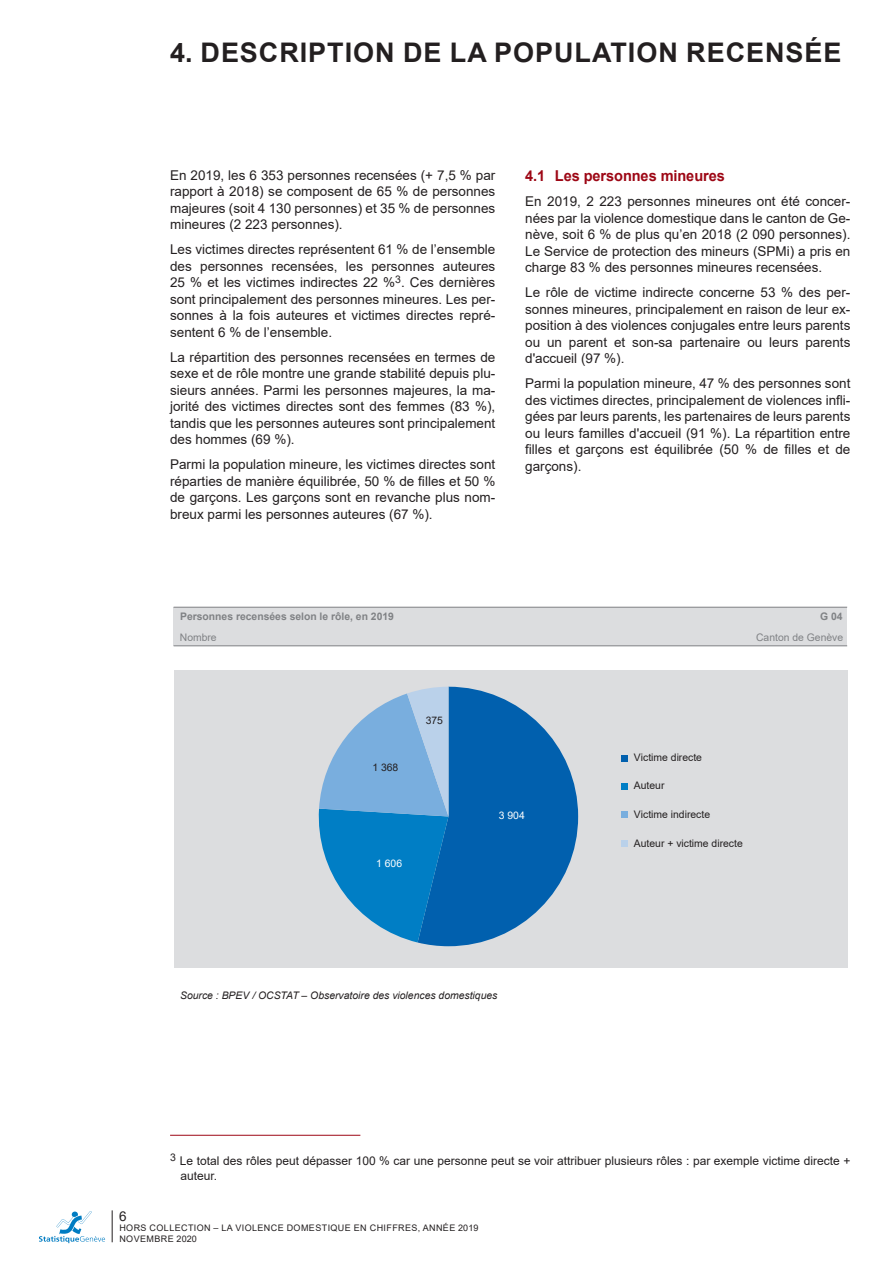
<style>
.page{position:relative;width:893px;height:1263px;background:#fff}
.page>*{position:absolute;margin:0;border:0;box-sizing:border-box;transform-origin:0 0}
.t1{font:700 27px "Arial";letter-spacing:.035em;color:#231f20}
.t2{font:700 15px "Arial";letter-spacing:-.005em;color:#9d0715}
.t3{font:13.5px/16.5px "Arial";color:#231f20;text-align:justify}
.t4{font:12px/15px "Arial";color:#231f20}
.t5{font:10.35px "Arial";color:#231f20}
.t6{font:italic 10.35px "Arial";color:#231f20}
.t7{font:700 10.35px "Arial";color:#808285}
.t8{font:10.35px "Arial";color:#808285}
.t9{font:10.35px "Arial";color:#fff}
.t10{font:9px/10.5px "Arial";letter-spacing:.045em;color:#231f20}
</style>
<div class="page">
<svg style="left:39px;top:1211px;width:66px;height:32px"></svg>
<hr style="left:112px;top:1210px;width:1px;height:32px;background:#231f20">
<hr style="left:170px;top:1135px;width:190px;height:1px;background:#9d0715">
<div style="left:174px;top:607px;width:673px;height:39px;background:#dcdddf"></div>
<hr style="left:174px;top:607px;width:673px;height:1px;background:#808285">
<hr style="left:174px;top:646px;width:673px;height:1px;background:#808285">
<div style="left:174px;top:670px;width:674px;height:297px;background:#dcdddf"></div>
<svg style="left:318px;top:687px;width:260px;height:259px"></svg>
<div style="left:621px;top:755px;width:6px;height:7px;background:#0160ae"></div>
<div style="left:621px;top:783px;width:6px;height:7px;background:#007ec5"></div>
<div style="left:621px;top:811px;width:6px;height:7px;background:#79aede"></div>
<div style="left:621px;top:840px;width:6px;height:7px;background:#bad1ea"></div>
<h1 class="t1" style="left:170px;top:34px;width:673px">4. DESCRIPTION DE LA POPULATION RECENSÉE</h1>
<p class="t3" style="left:170px;top:167px;width:327px">En 2019, les 6 353 personnes recensées (+ 7,5 % par rapport à 2018) se composent de 65 % de personnes majeures (soit 4 130 personnes) et 35 % de personnes mineures (2 223 personnes).</p>
<p class="t3" style="left:170px;top:241px;width:327px">Les victimes directes représentent 61 % de l’ensemble des personnes recensées, les personnes auteures 25 % et les victimes indirectes 22 %<sup>3</sup>. Ces dernières sont principalement des personnes mineures. Les per&shy;sonnes à la fois auteures et victimes directes repré&shy;sentent 6 % de l’ensemble.</p>
<p class="t3" style="left:170px;top:349px;width:327px">La répartition des personnes recensées en termes de sexe et de rôle montre une grande stabilité depuis plu&shy;sieurs années. Parmi les personnes majeures, la ma&shy;jorité des victimes directes sont des femmes (83 %), tandis que les personnes auteures sont principalement des hommes (69 %).</p>
<p class="t3" style="left:170px;top:456px;width:327px">Parmi la population mineure, les victimes directes sont réparties de manière équilibrée, 50 % de filles et 50 % de garçons. Les garçons sont en revanche plus nom&shy;breux parmi les personnes auteures (67 %).</p>
<p class="t2" style="left:525px;top:165px;width:201px">4.1 Les personnes mineures</p>
<p class="t3" style="left:525px;top:193px;width:327px">En 2019, 2 223 personnes mineures ont été concer&shy;nées par la violence domestique dans le canton de Ge&shy;nève, soit 6 % de plus qu’en 2018 (2 090 personnes).<br>Le Service de protection des mineurs (SPMi) a pris en charge 83 % des personnes mineures recensées.</p>
<p class="t3" style="left:525px;top:284px;width:327px">Le rôle de victime indirecte concerne 53 % des per&shy;sonnes mineures, principalement en raison de leur ex&shy;position à des violences conjugales entre leurs parents ou un parent et son-sa partenaire ou leurs parents d'accueil (97 %).</p>
<p class="t3" style="left:525px;top:375px;width:327px">Parmi la population mineure, 47 % des personnes sont des victimes directes, principalement de violences infli&shy;gées par leurs parents, les partenaires de leurs parents ou leurs familles d'accueil (91 %). La répartition entre filles et garçons est équilibrée (50 % de filles et de garçons).</p>
<p class="t7" style="left:180px;top:609px;width:215px">Personnes recensées selon le rôle, en 2019</p>
<p class="t7" style="left:820px;top:609px;width:24px">G 04</p>
<p class="t8" style="left:180px;top:630px;width:38px">Nombre</p>
<p class="t8" style="left:756px;top:630px;width:89px">Canton de Genève</p>
<p class="t5" style="left:372px;top:760px;width:28px">1 368</p>
<p class="t5" style="left:426px;top:713px;width:19px">375</p>
<p class="t9" style="left:376px;top:856px;width:28px">1 606</p>
<p class="t9" style="left:499px;top:808px;width:28px">3 904</p>
<p class="t6" style="left:180px;top:989px;width:319px">Source : BPEV / OCSTAT – Observatoire des violences domestiques</p>
<p class="t5" style="left:634px;top:750px;width:70px">Victime directe</p>
<p class="t5" style="left:634px;top:778px;width:32px">Auteur</p>
<p class="t5" style="left:634px;top:807px;width:78px">Victime indirecte</p>
<p class="t5" style="left:634px;top:836px;width:110px">Auteur + victime directe</p>
<p class="t4" style="left:181px;top:1153px;width:671px;text-indent:-10px"><sup>3</sup> Le total des rôles peut dépasser 100 % car une personne peut se voir attribuer plusieurs rôles : par exemple victime directe + auteur.</p>
<p class="t3" style="left:119px;top:1207px;width:9px">6</p>
<p class="t10" style="left:119px;top:1223px;width:361px">HORS COLLECTION – LA VIOLENCE DOMESTIQUE EN CHIFFRES, ANNÉE 2019<br>NOVEMBRE 2020</p>
</div>
